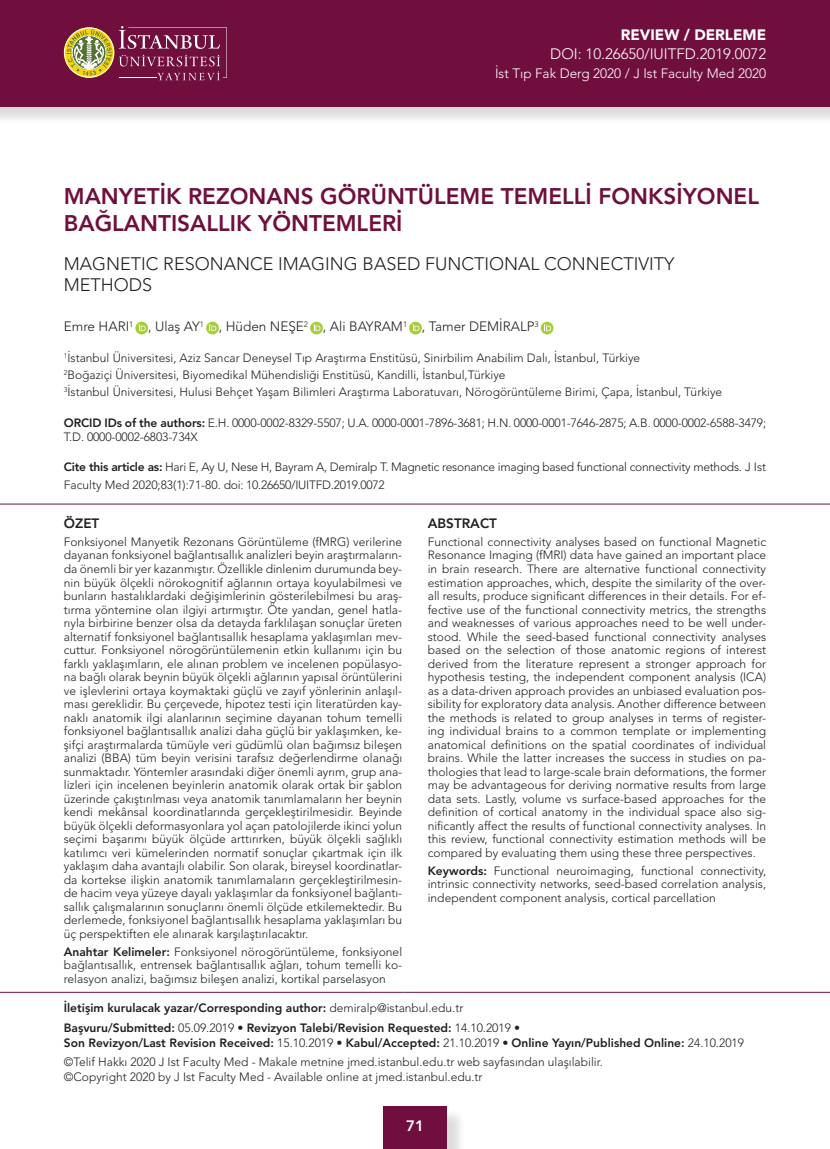
<style>
.page{position:relative;width:830px;height:1149px;background:#fff}
.page>*{position:absolute;margin:0;border:0;box-sizing:border-box;transform-origin:0 0}
.t1{font:800 22.5px/27px "Avenir LT Std";color:#700f3d}
.t2{font:300 18px/21.6px "Avenir LT Std";color:#231f20}
.t3{font:300 15px "Avenir LT Std";color:#fff}
.t4{font:900 15px "Avenir LT Std";color:#fff}
.t5{font:800 15px "Avenir LT Std";color:#fff}
.t6{font:300 13.5px "Avenir LT Std";color:#231f20}
.t7{font:300 13.5px "Avenir LT Std";color:#fff}
.t8{font:800 13.5px "Avenir LT Std";color:#231f20}
.t9{font:300 12px/13.5px "Avenir LT Std";color:#231f20;text-align:justify}
.t10{font:300 12px/17.2px "Avenir LT Std";letter-spacing:-.02em;color:#231f20}
.t11{font:800 12px/19.2px "Avenir LT Std";color:#231f20}
.s1{font-weight:800}
.s2{font-weight:300}
</style>
<div class="page">
<div style="left:385px;top:1108px;width:80px;height:40px;background:#231f20;opacity:.16"></div>
<div style="left:383px;top:1106px;width:63px;height:42px;background:#700f3d"></div>
<div style="left:0;top:0;width:829px;height:125px;background:#231f20;opacity:.16"></div>
<div style="left:0;top:0;width:829px;height:106px;background:#700f3d"></div>
<hr style="left:0;top:503px;width:404px;height:1px;background:#700f3d">
<hr style="left:404px;top:503px;width:425px;height:1px;background:#700f3d">
<hr style="left:0;top:991px;width:404px;height:1px;background:#700f3d">
<hr style="left:404px;top:991px;width:425px;height:1px;background:#700f3d">
<svg style="left:64px;top:26px;width:163px;height:54px"></svg>
<svg style="left:135px;top:321px;width:13px;height:13px"></svg>
<svg style="left:139px;top:324px;width:7px;height:7px"></svg>
<svg style="left:206px;top:321px;width:13px;height:13px"></svg>
<svg style="left:209px;top:324px;width:7px;height:7px"></svg>
<svg style="left:310px;top:321px;width:13px;height:13px"></svg>
<svg style="left:313px;top:324px;width:7px;height:7px"></svg>
<svg style="left:409px;top:321px;width:12px;height:13px"></svg>
<svg style="left:412px;top:324px;width:7px;height:7px"></svg>
<svg style="left:540px;top:321px;width:13px;height:13px"></svg>
<svg style="left:544px;top:324px;width:6px;height:7px"></svg>
<p class="t4" style="left:620px;top:25px;width:147px">REVIEW / DERLEME</p>
<p class="t3" style="left:550px;top:45px;width:217px">DOI: 10.26650/IUITFD.2019.0072</p>
<p class="t7" style="left:495px;top:65px;width:272px">İst Tıp Fak Derg 2020 / J Ist Faculty Med 2020</p>
<h1 class="t1" style="left:64px;top:182px;width:696px">MANYETİK REZONANS GÖRÜNTÜLEME TEMELLİ FONKSİYONEL<br>BAĞLANTISALLIK YÖNTEMLERİ</h1>
<h2 class="t2" style="left:64px;top:253px;width:611px">MAGNETIC RESONANCE IMAGING BASED FUNCTIONAL CONNECTIVITY<br>METHODS</h2>
<p class="t6" style="left:64px;top:318px;width:476px">Emre HARI<sup>1</sup> , Ulaş AY<sup>1</sup> , Hüden NEŞE<sup>2</sup> , Ali BAYRAM<sup>1</sup> , Tamer DEMİRALP<sup>3</sup></p>
<p class="t9" style="left:64px;top:349px;width:659px;line-height:17.2px;text-align:left"><sup>1</sup>İstanbul Üniversitesi, Aziz Sancar Deneysel Tıp Araştırma Enstitüsü, Sinirbilim Anabilim Dalı, İstanbul, Türkiye<br><sup>2</sup>Boğaziçi Üniversitesi, Biyomedikal Mühendisliği Enstitüsü, Kandilli, İstanbul,Türkiye<br><sup>3</sup>İstanbul Üniversitesi, Hulusi Behçet Yaşam Bilimleri Araştırma Laboratuvarı, Nörogörüntüleme Birimi, Çapa, İstanbul, Türkiye</p>
<p class="t9" style="left:64px;top:415px;width:703px;line-height:14.4px"><span class="s1">ORCID IDs of the authors:</span> E.H. 0000-0002-8329-5507; U.A. 0000-0001-7896-3681; H.N. 0000-0001-7646-2875; A.B. 0000-0002-6588-3479;<br>T.D. 0000-0002-6803-734X</p>
<p class="t10" style="left:64px;top:458px;width:703px"><span class="s1">Cite this article as:</span> Hari E, Ay U, Nese H, Bayram A, Demiralp T. Magnetic resonance imaging based functional connectivity methods. J Ist<br>Faculty Med 2020;83(1):71-80. doi: 10.26650/IUITFD.2019.0072</p>
<p class="t8" style="left:64px;top:515px;width:37px">ÖZET</p>
<p class="t9" style="left:64px;top:535px;width:340px">Fonksiyonel Manyetik Rezonans Görüntüleme (fMRG) verilerine dayanan fonksiyonel bağlantısallık analizleri beyin araştırmaların&shy;da önemli bir yer kazanmıştır. Özellikle dinlenim durumunda bey&shy;nin büyük ölçekli nörokognitif ağlarının ortaya koyulabilmesi ve bunların hastalıklardaki değişimlerinin gösterilebilmesi bu araş&shy;tırma yöntemine olan ilgiyi artırmıştır. Öte yandan, genel hatla&shy;rıyla birbirine benzer olsa da detayda farklılaşan sonuçlar üreten alternatif fonksiyonel bağlantısallık hesaplama yaklaşımları mev&shy;cuttur. Fonksiyonel nörogörüntülemenin etkin kullanımı için bu farklı yaklaşımların, ele alınan problem ve incelenen popülasyo&shy;na bağlı olarak beynin büyük ölçekli ağlarının yapısal örüntülerini ve işlevlerini ortaya koymaktaki güçlü ve zayıf yönlerinin anlaşıl&shy;ması gereklidir. Bu çerçevede, hipotez testi için literatürden kay&shy;naklı anatomik ilgi alanlarının seçimine dayanan tohum temelli fonksiyonel bağlantısallık analizi daha güçlü bir yaklaşımken, ke&shy;şifçi araştırmalarda tümüyle veri güdümlü olan bağımsız bileşen analizi (BBA) tüm beyin verisini tarafsız değerlendirme olanağı sunmaktadır. Yöntemler arasındaki diğer önemli ayrım, grup ana&shy;lizleri için incelenen beyinlerin anatomik olarak ortak bir şablon üzerinde çakıştırılması veya anatomik tanımlamaların her beynin kendi mekânsal koordinatlarında gerçekleştirilmesidir. Beyinde büyük ölçekli deformasyonlara yol açan patolojilerde ikinci yolun seçimi başarımı büyük ölçüde arttırırken, büyük ölçekli sağlıklı katılımcı veri kümelerinden normatif sonuçlar çıkartmak için ilk yaklaşım daha avantajlı olabilir. Son olarak, bireysel koordinatlar&shy;da kortekse ilişkin anatomik tanımlamaların gerçekleştirilmesin&shy;de hacim veya yüzeye dayalı yaklaşımlar da fonksiyonel bağlantı&shy;sallık çalışmalarının sonuçlarını önemli ölçüde etkilemektedir. Bu derlemede, fonksiyonel bağlantısallık hesaplama yaklaşımları bu üç perspektiften ele alınarak karşılaştırılacaktır.</p>
<p class="t9" style="left:64px;top:944px;width:340px"><span class="s1">Anahtar Kelimeler:</span> Fonksiyonel nörogörüntüleme, fonksiyonel bağlantısallık, entrensek bağlantısallık ağları, tohum temelli ko&shy;relasyon analizi, bağımsız bileşen analizi, kortikal parselasyon</p>
<p class="t8" style="left:427px;top:515px;width:71px">ABSTRACT</p>
<p class="t9" style="left:427px;top:535px;width:340px">Functional connectivity analyses based on functional Magnetic Resonance Imaging (fMRI) data have gained an important place in brain research. There are alternative functional connectivity estimation approaches, which, despite the similarity of the over&shy;all results, produce significant differences in their details. For ef&shy;fective use of the functional connectivity metrics, the strengths and weaknesses of various approaches need to be well under&shy;stood. While the seed-based functional connectivity analyses based on the selection of those anatomic regions of interest derived from the literature represent a stronger approach for hypothesis testing, the independent component analysis (ICA) as a data-driven approach provides an unbiased evaluation pos&shy;sibility for exploratory data analysis. Another difference between the methods is related to group analyses in terms of register&shy;ing individual brains to a common template or implementing anatomical definitions on the spatial coordinates of individual brains. While the latter increases the success in studies on pa&shy;thologies that lead to large-scale brain deformations, the former may be advantageous for deriving normative results from large data sets. Lastly, volume vs surface-based approaches for the definition of cortical anatomy in the individual space also sig&shy;nificantly affect the results of functional connectivity analyses. In this review, functional connectivity estimation methods will be compared by evaluating them using these three perspectives.</p>
<p class="t9" style="left:427px;top:863px;width:340px"><span class="s1">Keywords:</span> Functional neuroimaging, functional connectivity, intrinsic connectivity networks, seed-based correlation analysis, independent component analysis, cortical parcellation</p>
<p class="t11" style="left:64px;top:998px;width:457px">İletişim kurulacak yazar/Corresponding author: <span class="s2">demiralp@istanbul.edu.tr<br></span>Başvuru/Submitted: <span class="s2">05.09.2019 •</span> Revizyon Talebi/Revision Requested: <span class="s2">14.10.2019 •</span></p>
<p class="t9" style="left:64px;top:1032px;width:681px;line-height:19.2px"><span class="s1">Son Revizyon/Last Revision Received:</span> 15.10.2019 • <span class="s1">Kabul/Accepted:</span> 21.10.2019 • <span class="s1">Online Yayın/Published Online:</span> 24.10.2019 ©Telif Hakkı 2020 J Ist Faculty Med - Makale metnine jmed.istanbul.edu.tr web sayfasından ulaşılabilir.</p>
<p class="t9" style="left:64px;top:1069px;width:420px">©Copyright 2020 by J Ist Faculty Med - Available online at jmed.istanbul.edu.tr</p>
<p class="t5" style="left:406px;top:1115px;width:19px">71</p>
</div>
